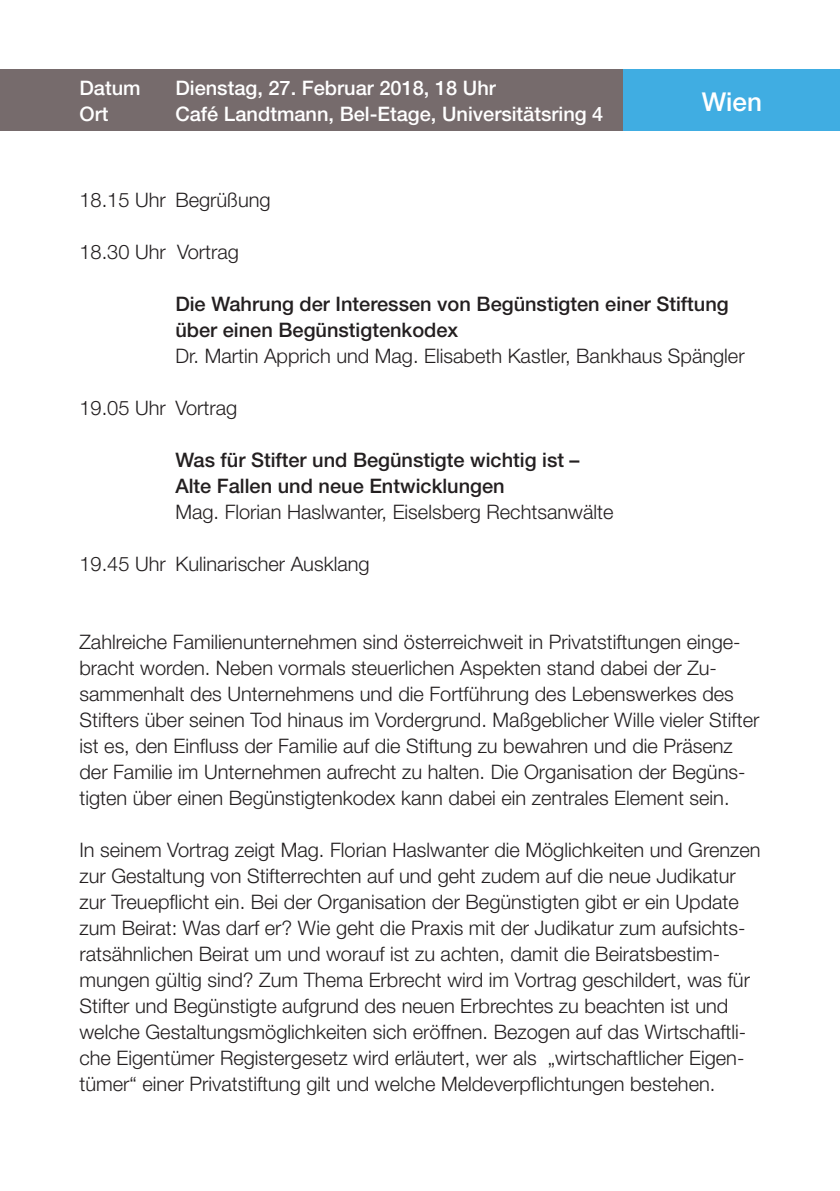
<style>
.page{position:relative;width:840px;height:1191px;background:#fff}
.page>*{position:absolute;margin:0;border:0;box-sizing:border-box;transform-origin:0 0}
.t1{font:500 26px "Helvetica Neue LT";color:#fff}
.t2{font:300 20px/26px "Helvetica Neue LT";color:#231f20}
.t3{font:500 20px/26px "Helvetica Neue LT";color:#231f20}
.t4{font:500 20px "Helvetica Neue LT";color:#fff}
.s1{font-family:"Helvetica Neue"}
</style>
<div class="page">
<div style="left:0;top:69px;width:692px;height:62px;background:#766b6c"></div>
<div style="left:623px;top:69px;width:216px;height:62px;background:#40ade2"></div>
<p class="t4" style="left:79px;top:76px;width:63px">Datum</p>
<p class="t4" style="left:175px;top:76px;width:322px">Dienstag, 27. Februar 2018, 18 Uhr</p>
<p class="t4" style="left:79px;top:102px;width:30px">Ort</p>
<p class="t4" style="left:175px;top:102px;width:429px">Café Landtmann, Bel-Etage, Universitätsring 4</p>
<p class="t1" style="left:701px;top:86px;width:62px">Wien</p>
<p class="t2" style="left:79px;top:186px;width:193px">18.15 Uhr Begrüßung</p>
<p class="t2" style="left:79px;top:238px;width:161px">18.30 Uhr Vortrag</p>
<p class="t3" style="left:175px;top:291px;width:554px">Die Wahrung der Interessen von Begünstigten einer Stiftung über einen Begünstigtenkodex</p>
<p class="t2" style="left:175px;top:342px;width:570px">Dr. Martin Apprich und Mag. Elisabeth Kastler, Bankhaus Spängler</p>
<p class="t2" style="left:79px;top:394px;width:159px">19.05 Uhr Vortrag</p>
<p class="t3" style="left:175px;top:447px;width:405px">Was für Stifter und Begünstigte wichtig ist <span class="s1">–<br></span>Alte Fallen und neue Entwicklungen</p>
<p class="t2" style="left:175px;top:498px;width:439px">Mag. Florian Haslwanter, Eiselsberg Rechtsanwälte</p>
<p class="t2" style="left:79px;top:550px;width:291px">19.45 Uhr Kulinarischer Ausklang</p>
<p class="t2" style="left:79px;top:628px;width:681px">Zahlreiche Familienunternehmen sind österreichweit in Privatstiftungen einge&shy;bracht worden. Neben vormals steuerlichen Aspekten stand dabei der Zu&shy;sammenhalt des Unternehmens und die Fortführung des Lebenswerkes des Stifters über seinen Tod hinaus im Vordergrund. Maßgeblicher Wille vieler Stifter ist es, den Einfluss der Familie auf die Stiftung zu bewahren und die Präsenz der Familie im Unternehmen aufrecht zu halten. Die Organisation der Begüns&shy;tigten über einen Begünstigtenkodex kann dabei ein zentrales Element sein.</p>
<p class="t2" style="left:79px;top:836px;width:682px">In seinem Vortrag zeigt Mag. Florian Haslwanter die Möglichkeiten und Grenzen zur Gestaltung von Stifterrechten auf und geht zudem auf die neue Judikatur zur Treuepflicht ein. Bei der Organisation der Begünstigten gibt er ein Update zum Beirat: Was darf er? Wie geht die Praxis mit der Judikatur zum aufsichts&shy;ratsähnlichen Beirat um und worauf ist zu achten, damit die Beiratsbestim&shy;mungen gültig sind? Zum Thema Erbrecht wird im Vortrag geschildert, was für Stifter und Begünstigte aufgrund des neuen Erbrechtes zu beachten ist und welche Gestaltungsmöglichkeiten sich eröffnen. Bezogen auf das Wirtschaftli&shy;che Eigentümer Registergesetz wird erläutert, wer als „wirtschaftlicher Eigen&shy;tümer“ einer Privatstiftung gilt und welche Meldeverpflichtungen bestehen.</p>
</div>
